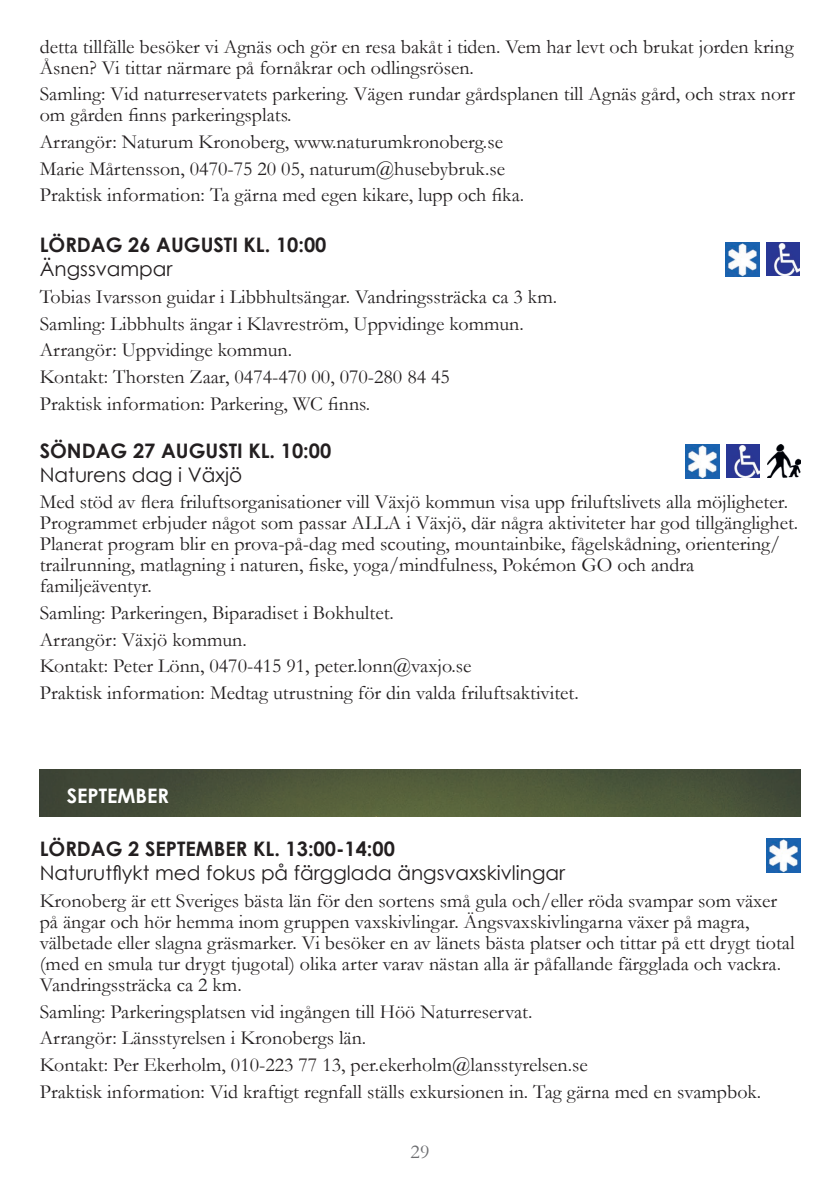
<style>
.page{position:relative;width:840px;height:1191px;background:#fff}
.page>*{position:absolute;margin:0;border:0;box-sizing:border-box;transform-origin:0 0}
.t1{font:20px/26.6px "Garamond";color:#231f20}
.t2{font:700 20px "Century Gothic";color:#231f20}
.t3{font:20px "Century Gothic";color:#231f20}
.t4{font:700 20px "Century Gothic";color:#fff}
.t5{font:20px "Garamond";color:#6c6d70}
</style>
<div class="page">
<img style="left:726px;top:444px;width:33px;height:34px">
<img style="left:40px;top:770px;width:759px;height:46px">
<img style="left:766px;top:242px;width:33px;height:34px">
<img style="left:767px;top:444px;width:32px;height:34px">
<img style="left:685px;top:444px;width:33px;height:34px">
<img style="left:725px;top:242px;width:33px;height:34px">
<img style="left:766px;top:838px;width:33px;height:34px">
<p class="t1" style="left:40px;top:35px;width:755px;line-height:21px">detta tillfälle besöker vi Agnäs och gör en resa bakåt i tiden. Vem har levt och brukat jorden kring<br>Åsnen? Vi tittar närmare på fornåkrar och odlingsrösen.</p>
<p class="t1" style="left:40px;top:83px;width:756px;line-height:21px">Samling: Vid naturreservatets parkering. Vägen rundar gårdsplanen till Agnäs gård, och strax norr om gården finns parkeringsplats.</p>
<p class="t1" style="left:40px;top:128px;width:485px">Arrangör: Naturum Kronoberg, www.naturumkronoberg.se<br>Marie Mårtensson, 0470-75 20 05, naturum@husebybruk.se<br>Praktisk information: Ta gärna med egen kikare, lupp och fika.</p>
<p class="t2" style="left:40px;top:230px;width:288px">LÖRDAG 26 AUGUSTI KL. 10:00</p>
<p class="t3" style="left:40px;top:255px;width:134px">Ängssvampar</p>
<p class="t1" style="left:40px;top:283px;width:518px">Tobias Ivarsson guidar i Libbhultsängar. Vandringssträcka ca 3 km.<br>Samling: Libbhults ängar i Klavreström, Uppvidinge kommun.<br>Arrangör: Uppvidinge kommun.<br>Kontakt: Thorsten Zaar, 0474-470 00, 070-280 84 45<br>Praktisk information: Parkering, WC finns.</p>
<p class="t2" style="left:40px;top:435px;width:293px">SÖNDAG 27 AUGUSTI KL. 10:00</p>
<p class="t3" style="left:40px;top:460px;width:204px">Naturens dag i Växjö</p>
<p class="t1" style="left:40px;top:491px;width:759px;line-height:21px">Med stöd av flera friluftsorganisationer vill Växjö kommun visa upp friluftslivets alla möjligheter.<br>Programmet erbjuder något som passar ALLA i Växjö, där några aktiviteter har god tillgänglighet.<br>Planerat program blir en prova-på-dag med scouting, mountainbike, fågelskådning, orientering/ trailrunning, matlagning i naturen, fiske, yoga/mindfulness, Pokémon GO och andra familjeäventyr.</p>
<p class="t1" style="left:40px;top:599px;width:540px">Samling: Parkeringen, Biparadiset i Bokhultet.<br>Arrangör: Växjö kommun.<br>Kontakt: Peter Lönn, 0470-415 91, peter.lonn@vaxjo.se<br>Praktisk information: Medtag utrustning för din valda friluftsaktivitet.</p>
<p class="t4" style="left:67px;top:780px;width:104px">SEPTEMBER</p>
<p class="t2" style="left:40px;top:834px;width:356px">LÖRDAG 2 SEPTEMBER KL. 13:00-14:00</p>
<p class="t3" style="left:40px;top:859px;width:526px">Naturutflykt med fokus på färgglada ängsvaxskivlingar</p>
<p class="t1" style="left:40px;top:889px;width:756px;line-height:21px">Kronoberg är ett Sveriges bästa län för den sortens små gula och/eller röda svampar som växer på ängar och hör hemma inom gruppen vaxskivlingar. Ängsvaxskivlingarna växer på magra, välbetade eller slagna gräsmarker. Vi besöker en av länets bästa platser och tittar på ett drygt tiotal (med en smula tur drygt tjugotal) olika arter varav nästan alla är påfallande färgglada och vackra.<br>Vandringssträcka ca 2 km.</p>
<p class="t1" style="left:40px;top:997px;width:722px">Samling: Parkeringsplatsen vid ingången till Höö Naturreservat.<br>Arrangör: Länsstyrelsen i Kronobergs län.<br>Kontakt: Per Ekerholm, 010-223 77 13, per.ekerholm@lansstyrelsen.se<br>Praktisk information: Vid kraftigt regnfall ställs exkursionen in. Tag gärna med en svampbok.</p>
<p class="t5" style="left:410px;top:1138px;width:20px">29</p>
</div>
